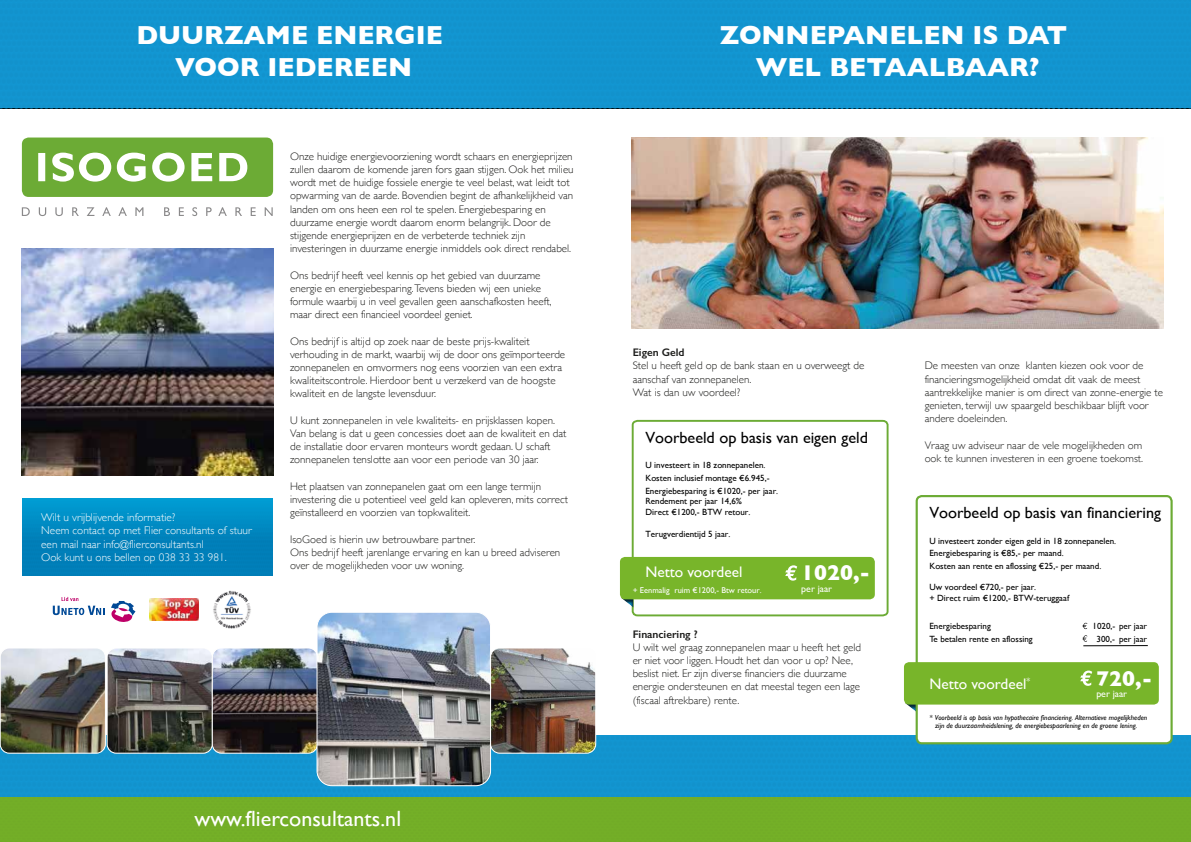
<style>
.page{position:relative;width:1191px;height:842px;background:#fff}
.page>*{position:absolute;margin:0;border:0;box-sizing:border-box;transform-origin:0 0}
.t1{font:700 26.6px/31.9px "Gill Sans";color:#fff;text-align:center}
.t2{font:22.1px "Gill Sans";color:#fff}
.t3{font:700 21.8px "Gill Sans";color:#fff}
.t4{font:16.2px "Gill Sans";color:#000}
.t5{font:15.3px "Gill Sans";color:#fff}
.t6{font:300 11.3px/13.5px "Gill Sans";color:#fff}
.t7{font:300 11px/13.2px "Gill Sans";color:#1d1d1b}
.t8{font:600 11px "Gill Sans";color:#1d1d1b}
.t9{font:9.9px "Gill Sans";color:#fff}
.t10{font:9px/12.6px "Gill Sans";color:#000}
.t11{font:8.4px "Gill Sans";color:#fff}
.t12{font:italic 7.2px/8.6px "Gill Sans";color:#000}
</style>
<div class="page">
<div style="left:0;top:735px;width:595px;height:107px;background:#1294cf"></div>
<div style="left:0;top:797px;width:595px;height:45px;background:#73ae27"></div>
<div style="left:595px;top:735px;width:596px;height:107px;background:#1294cf"></div>
<div style="left:595px;top:797px;width:596px;height:45px;background:#73ae27"></div>
<div style="left:0;top:0;width:595px;height:108px;background:#1295d0"></div>
<div style="left:595px;top:0;width:596px;height:108px;background:#1295d0"></div>
<img style="left:491px;top:649px;width:105px;height:104px">
<div style="left:490px;top:647px;width:106px;height:107px;border:1px solid #fff;border-radius:9px"></div>
<img style="left:107px;top:649px;width:209px;height:103px">
<div style="left:107px;top:647px;width:106px;height:107px;border:1px solid #fff;border-radius:9px"></div>
<img style="left:212px;top:648px;width:105px;height:105px;border-radius:9px">
<div style="left:212px;top:647px;width:106px;height:107px;border:1px solid #fff;border-radius:9px"></div>
<img style="left:318px;top:614px;width:172px;height:172px">
<div style="left:316px;top:612px;width:175px;height:174px;border:1px solid #fff;border-radius:15px"></div>
<img style="left:0;top:649px;width:104px;height:103px">
<div style="left:0;top:647px;width:106px;height:107px;border:1px solid #fff;border-radius:9px"></div>
<div style="left:22px;top:138px;width:251px;height:59px;background:#6cab35;border-radius:7px"></div>
<svg style="left:38px;top:153px;width:209px;height:29px"></svg>
<svg style="left:22px;top:207px;width:251px;height:9px"></svg>
<svg style="left:111px;top:601px;width:24px;height:21px"></svg>
<svg style="left:53px;top:597px;width:51px;height:18px"></svg>
<img style="left:213px;top:590px;width:38px;height:38px">
<img style="left:150px;top:599px;width:48px;height:21px">
<img style="left:22px;top:248px;width:251px;height:227px">
<div style="left:23px;top:498px;width:249px;height:77px;background:linear-gradient(to bottom,#0098ce,#0077b2)"></div>
<img style="left:632px;top:138px;width:531px;height:191px">
<svg style="left:905px;top:703px;width:10px;height:8px"></svg>
<div style="left:916px;top:496px;width:255px;height:247px;background:#fff;border-radius:5px"></div>
<div style="left:915px;top:495px;width:257px;height:249px;border:2px solid #6cab35;border-radius:5px"></div>
<hr style="left:1083px;top:645px;width:64px;height:1px;background:#000">
<div style="left:904px;top:662px;width:254px;height:42px;background:#78b52a;border-radius:5px"></div>
<svg style="left:1082px;top:623px;width:5px;height:6px"></svg>
<svg style="left:1082px;top:635px;width:5px;height:7px"></svg>
<svg style="left:1080px;top:670px;width:12px;height:16px"></svg>
<svg style="left:631px;top:419px;width:258px;height:198px"></svg>
<svg style="left:621px;top:598px;width:13px;height:10px"></svg>
<div style="left:620px;top:557px;width:255px;height:42px;background:#78b52a;border-radius:5px"></div>
<svg style="left:785px;top:565px;width:12px;height:16px"></svg>
<h1 class="t1" style="left:136px;top:18px;width:308px">DUURZAME ENERGIE<br>VOOR IEDEREEN</h1>
<h1 class="t1" style="left:720px;top:18px;width:349px">ZONNEPANELEN IS DAT<br>WEL BETAALBAAR?</h1>
<p class="t6" style="left:41px;top:510px;width:212px">Wilt u vrijblijvende informatie?<br>Neem contact op met Flier consultants of stuur een mail naar info@flierconsultants.nl<br>Ook kunt u ons bellen op 038 33 33 981.</p>
<p class="t7" style="left:290px;top:149px;width:285px">Onze huidige energievoorziening wordt schaars en energieprijzen zullen daarom de komende jaren fors gaan stijgen. Ook het milieu wordt met de huidige fossiele energie te veel belast, wat leidt tot opwarming van de aarde. Bovendien begint de afhankelijkheid van landen om ons heen een rol te spelen. Energiebesparing en duurzame energie wordt daarom enorm belangrijk. Door de stijgende energieprijzen en de verbeterde techniek zijn investeringen in duurzame energie inmiddels ook direct rendabel.</p>
<p class="t7" style="left:290px;top:268px;width:263px">Ons bedrijf heeft veel kennis op het gebied van duurzame energie en energiebesparing.Tevens bieden wij een unieke formule waarbij u in veel gevallen geen aanschafkosten heeft, maar direct een financieel voordeel geniet.</p>
<p class="t7" style="left:290px;top:334px;width:277px">Ons bedrijf is altijd op zoek naar de beste prijs-kwaliteit verhouding in de markt, waarbij wij de door ons geïmporteerde zonnepanelen en omvormers nog eens voorzien van een extra kwaliteitscontrole. Hierdoor bent u verzekerd van de hoogste kwaliteit en de langste levensduur.</p>
<p class="t7" style="left:290px;top:413px;width:278px">U kunt zonnepanelen in vele kwaliteits- en prijsklassen kopen.<br>Van belang is dat u geen concessies doet aan de kwaliteit en dat de installatie door ervaren monteurs wordt gedaan. U schaft zonnepanelen tenslotte aan voor een periode van 30 jaar.</p>
<p class="t7" style="left:290px;top:479px;width:279px">Het plaatsen van zonnepanelen gaat om een lange termijn investering die u potentieel veel geld kan opleveren, mits correct geïnstalleerd en voorzien van topkwaliteit.</p>
<p class="t7" style="left:290px;top:532px;width:272px">IsoGoed is hierin uw betrouwbare partner.<br>Ons bedrijf heeft jarenlange ervaring en kan u breed adviseren over de mogelijkheden voor uw woning.</p>
<h2 class="t2" style="left:194px;top:806px;width:208px">www.flierconsultants.nl</h2>
<p class="t8" style="left:632px;top:346px;width:53px">Eigen Geld</p>
<p class="t7" style="left:632px;top:359px;width:233px">Stel u heeft geld op de bank staan en u overweegt de aanschaf van zonnepanelen.<br>Wat is dan uw voordeel?</p>
<h3 class="t4" style="left:645px;top:428px;width:224px">Voorbeeld op basis van eigen geld</h3>
<p class="t10" style="left:645px;top:459px;width:134px">U investeert in 18 zonnepanelen.<br>Kosten inclusief montage €6.945,-<br>Energiebesparing is €1020,- per jaar.</p>
<p class="t10" style="left:645px;top:496px;width:107px;line-height:10.8px">Rendement per jaar 14,6%<br>Direct €1200,- BTW retour.</p>
<p class="t10" style="left:645px;top:527px;width:86px">Terugverdientijd 5 jaar.</p>
<h3 class="t5" style="left:645px;top:563px;width:98px">Netto voordeel</h3>
<h3 class="t3" style="left:801px;top:556px;width:70px">1020,-</h3>
<p class="t11" style="left:632px;top:585px;width:130px">+ Eenmalig ruim €1200,- Btw retour.</p>
<p class="t9" style="left:801px;top:583px;width:32px">per jaar</p>
<p class="t8" style="left:632px;top:627px;width:66px">Financiering ?</p>
<p class="t7" style="left:632px;top:640px;width:230px">U wilt wel graag zonnepanelen maar u heeft het geld er niet voor liggen. Houdt het dan voor u op? Nee, beslist niet. Er zijn diverse financiers die duurzame energie ondersteunen en dat meestal tegen een lage (fiscaal aftrekbare) rente.</p>
<p class="t7" style="left:924px;top:359px;width:240px">De meesten van onze klanten kiezen ook voor de financieringsmogelijkheid omdat dit vaak de meest aantrekkelijke manier is om direct van zonne-energie te genieten, terwijl uw spaargeld beschikbaar blijft voor andere doeleinden.</p>
<p class="t7" style="left:924px;top:438px;width:220px">Vraag uw adviseur naar de vele mogelijkheden om ook te kunnen investeren in een groene toekomst.</p>
<h3 class="t4" style="left:929px;top:503px;width:233px">Voorbeeld op basis van financiering</h3>
<p class="t10" style="left:929px;top:534px;width:188px">U investeert zonder eigen geld in 18 zonnepanelen.<br>Energiebesparing is €85,- per maand.<br>Kosten aan rente en aflossing €25,- per maand.</p>
<p class="t10" style="left:929px;top:582px;width:141px;line-height:10.8px">Uw voordeel €720,- per jaar.<br>+ Direct ruim €1200,- BTW-teruggaaf</p>
<p class="t10" style="left:929px;top:619px;width:63px">Energiebesparing</p>
<p class="t10" style="left:1092px;top:619px;width:56px">1020,- per jaar</p>
<p class="t10" style="left:929px;top:632px;width:105px">Te betalen rente en aflossing</p>
<p class="t10" style="left:1096px;top:632px;width:52px">300,- per jaar</p>
<h3 class="t5" style="left:929px;top:674px;width:102px">Netto voordeel<sup>*</sup></h3>
<p class="t12" style="left:935px;top:713px;width:214px;text-indent:-6px">* Voorbeeld is op basis van hypothecaire financiering. Alternatieve mogelijkheden zijn de duurzaamheidslening, de energiebespaarlening en de groene lening.</p>
<h3 class="t3" style="left:1096px;top:661px;width:58px">720,-</h3>
<p class="t9" style="left:1096px;top:688px;width:32px">per jaar</p>
</div>
